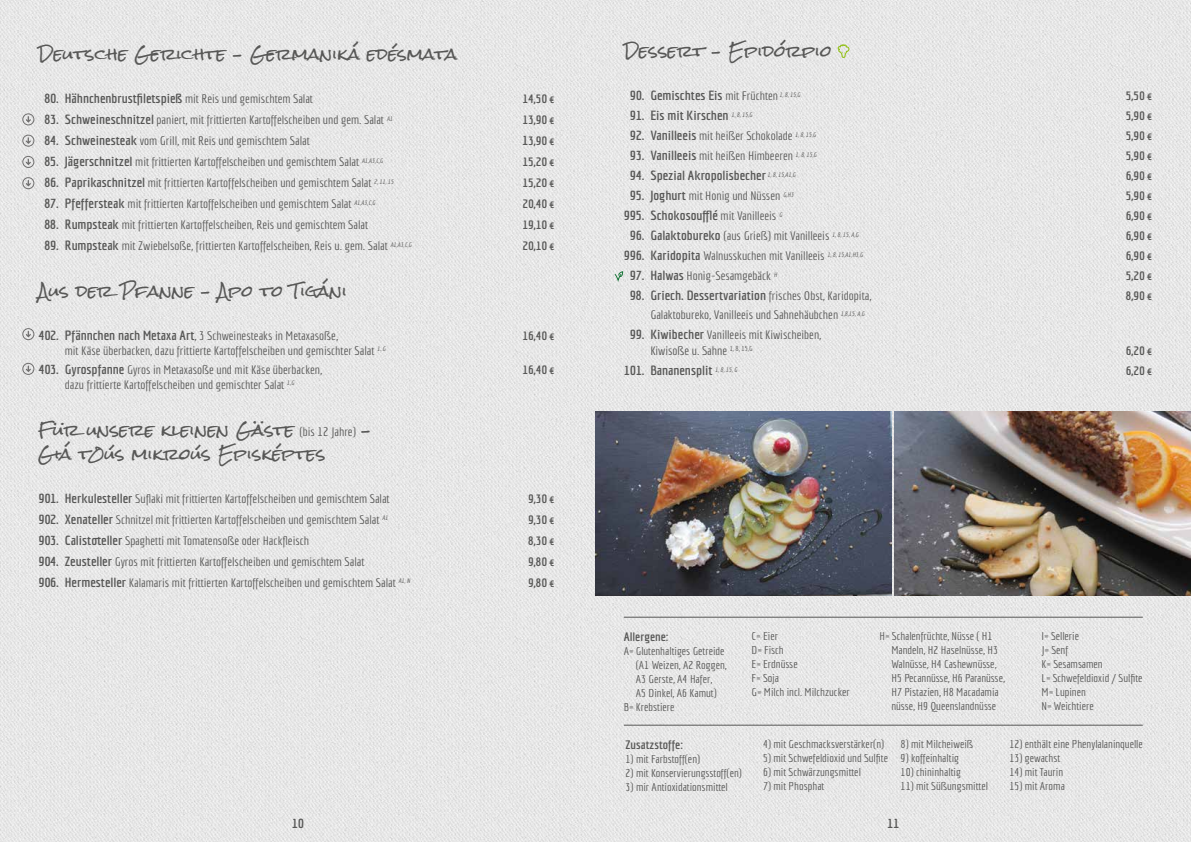
<style>
.page{position:relative;width:1191px;height:842px;background:#fff}
.page>*{position:absolute;margin:0;border:0;box-sizing:border-box;transform-origin:0 0}
.t1{font:14.9px/24px "Rock Salt";color:#575756;scale:1.12 1}
.t2{font:700 13px "Economica";color:#575756;scale:1.12 1}
.t3{font:12px/16px "Economica";color:#575756;scale:1.12 1}
.t4{font:700 12px "Economica";color:#575756;scale:1.12 1}
.t5{font:11px/14px "Economica";color:#575756;scale:1.12 1}
.s1{font-weight:400;font-size:12px}
.s2{font-weight:700;font-size:13px}
.s3{font-size:13px}
.s4{font-family:"Economica";font-size:12px}
</style>
<div class="page">
<img style="left:0;top:0;width:587px;height:842px">
<img style="left:587px;top:0;width:604px;height:842px">
<svg style="left:614px;top:270px;width:10px;height:11px"></svg>
<svg style="left:25px;top:117px;width:7px;height:6px"></svg>
<div style="left:22px;top:113px;width:12px;height:12px;border:1px solid #706f6f;border-radius:50%"></div>
<svg style="left:25px;top:138px;width:7px;height:7px"></svg>
<div style="left:22px;top:135px;width:12px;height:12px;border:1px solid #706f6f;border-radius:50%"></div>
<svg style="left:25px;top:159px;width:7px;height:7px"></svg>
<div style="left:22px;top:156px;width:12px;height:12px;border:1px solid #706f6f;border-radius:50%"></div>
<svg style="left:25px;top:180px;width:7px;height:7px"></svg>
<div style="left:22px;top:177px;width:12px;height:12px;border:1px solid #706f6f;border-radius:50%"></div>
<svg style="left:25px;top:331px;width:7px;height:7px"></svg>
<div style="left:22px;top:328px;width:12px;height:12px;border:1px solid #706f6f;border-radius:50%"></div>
<svg style="left:25px;top:366px;width:7px;height:7px"></svg>
<div style="left:22px;top:363px;width:12px;height:12px;border:1px solid #706f6f;border-radius:50%"></div>
<hr style="left:624px;top:725px;width:518px;height:1px;background:#575756">
<hr style="left:624px;top:617px;width:518px;height:1px;background:#575756">
<img style="left:895px;top:411px;width:296px;height:184px">
<img style="left:595px;top:411px;width:297px;height:184px">
<svg style="left:837px;top:43px;width:13px;height:16px"></svg>
<p class="t1" style="left:38px;top:43px;width:376px">Deutsche Gerichte – Germaniká edésmata</p>
<p class="t2" style="left:44px;top:91px;width:241px">80. Hähnchenbrustfiletspieß <span class="s1">mit Reis und gemischtem Salat</span></p>
<p class="t4" style="left:522px;top:92px;width:31px">14,50 €</p>
<p class="t3" style="left:44px;top:112px;width:313px"><span class="s2">83. Schweineschnitzel</span> paniert, mit frittierten Kartoffelscheiben und gem. Salat <sup>A1</sup></p>
<p class="t4" style="left:522px;top:113px;width:31px">13,90 €</p>
<p class="t3" style="left:44px;top:133px;width:238px"><span class="s2">84. Schweinesteak</span> vom Grill, mit Reis und gemischtem Salat</p>
<p class="t4" style="left:522px;top:134px;width:31px"><span class="s3">1</span>3,90 €</p>
<p class="t3" style="left:44px;top:154px;width:304px"><span class="s2">85. Jägerschnitzel</span> mit frittierten Kartoffelscheiben und gemischtem Salat <sup>A1,A3,C,G</sup></p>
<p class="t4" style="left:522px;top:155px;width:31px">15,20 €</p>
<p class="t3" style="left:44px;top:175px;width:313px"><span class="s2">86. Paprikaschnitzel</span> mit frittierten Kartoffelscheiben und gemischtem Salat <sup>2,</sup> <sup>11,</sup> <sup>15</sup></p>
<p class="t4" style="left:522px;top:176px;width:31px">15,20 €</p>
<p class="t3" style="left:44px;top:196px;width:297px"><span class="s2">87. Pfeffersteak</span> mit frittierten Kartoffelscheiben und gemischtem Salat <sup>A1,A3,C,G</sup></p>
<p class="t4" style="left:522px;top:197px;width:31px">20,40 €</p>
<p class="t3" style="left:44px;top:217px;width:290px"><span class="s2">88. Rumpsteak</span> mit frittierten Kartoffelscheiben, Reis und gemischtem Salat</p>
<p class="t4" style="left:522px;top:218px;width:31px">19,10 €</p>
<p class="t3" style="left:44px;top:238px;width:329px"><span class="s2">89. Rumpsteak</span> mit Zwiebelsoße, frittierten Kartoffelscheiben, Reis u. gem. Salat <sup>A1,A3,C,G</sup></p>
<p class="t4" style="left:522px;top:239px;width:31px">20,10 €</p>
<p class="t1" style="left:38px;top:279px;width:277px">Aus der Pfanne – Apo to Tigáni</p>
<p class="t3" style="left:38px;top:327px;width:269px"><span class="s2">402. Pfännchen nach Metaxa Art</span>, 3 Schweinesteaks in Metaxasoße,</p>
<p class="t4" style="left:522px;top:328px;width:31px">16,40 €</p>
<p class="t3" style="left:38px;top:341px;width:312px;line-height:19px;text-indent:26px">mit Käse überbacken, dazu frittierte Kartoffelscheiben und gemischter Salat <sup>1.</sup> <sup>G<br></sup><span class="s2">403. Gyrospfanne</span> Gyros in Metaxasoße und mit Käse überbacken,</p>
<p class="t4" style="left:522px;top:362px;width:31px">16,40 €</p>
<p class="t3" style="left:65px;top:376px;width:206px">dazu frittierte Kartoffelscheiben und gemischter Salat <sup>1,G</sup></p>
<p class="t1" style="left:38px;top:418px;width:299px">Für unsere kleinen Gäste <span class="s4">(bis 12 Jahre)</span> –<br>Giá t0ús mikroús Episképtes</p>
<p class="t3" style="left:38px;top:490px;width:315px"><span class="s2">901. Herkulesteller</span> Suflaki mit frittierten Kartoffelscheiben und gemischtem Salat</p>
<p class="t4" style="left:528px;top:491px;width:26px">9,30 €</p>
<p class="t3" style="left:38px;top:511px;width:314px"><span class="s2">902. Xenateller</span> Schnitzel mit frittierten Kartoffelscheiben und gemischtem Salat <sup>A1</sup></p>
<p class="t4" style="left:528px;top:512px;width:26px">9,30 €</p>
<p class="t3" style="left:38px;top:532px;width:243px"><span class="s2">903. Calistoteller</span> Spaghetti mit Tomatensoße oder Hackfleisch</p>
<p class="t4" style="left:528px;top:533px;width:26px">8,30 €</p>
<p class="t3" style="left:38px;top:553px;width:293px"><span class="s2">904. Zeusteller</span> Gyros mit frittierten Kartoffelscheiben und gemischtem Salat</p>
<p class="t4" style="left:528px;top:554px;width:26px">9,80 €</p>
<p class="t3" style="left:38px;top:574px;width:333px"><span class="s2">906. Hermesteller</span> Kalamaris mit frittierten Kartoffelscheiben und gemischtem Salat <sup>A1,</sup> <sup>N</sup></p>
<p class="t4" style="left:528px;top:575px;width:26px">9,80 €</p>
<p class="t1" style="left:624px;top:40px;width:187px">Dessert – Epidórpio</p>
<p class="t2" style="left:630px;top:88px;width:154px">90. Gemischtes Eis <span class="s1">mit Früchten</span> <sup>1,</sup> <sup>8,</sup> <sup>15,G</sup></p>
<p class="t4" style="left:1125px;top:89px;width:26px">5,50 €</p>
<p class="t2" style="left:630px;top:108px;width:111px">91. Eis mit Kirschen <sup>1,</sup> <sup>8,</sup> <sup>15,G</sup></p>
<p class="t4" style="left:1125px;top:109px;width:26px">5,90 €</p>
<p class="t3" style="left:630px;top:128px;width:168px"><span class="s2">92. Vanilleeis</span> mit heißer Schokolade <sup>1,</sup> <sup>8,</sup> <sup>15,G</sup></p>
<p class="t4" style="left:1125px;top:129px;width:26px">5,90 €</p>
<p class="t3" style="left:630px;top:148px;width:168px"><span class="s2">93. Vanilleeis</span> mit heißen Himbeeren <sup>1,</sup> <sup>8,</sup> <sup>15,G</sup></p>
<p class="t4" style="left:1125px;top:149px;width:26px">5,90 €</p>
<p class="t2" style="left:630px;top:168px;width:149px">94. Spezial Akropolisbecher <sup>1,</sup> <sup>8,</sup> <sup>15,A1,G</sup></p>
<p class="t4" style="left:1125px;top:169px;width:26px">6,90 €</p>
<p class="t3" style="left:630px;top:188px;width:148px"><span class="s2">95. Joghurt</span> mit Honig und Nüssen <sup>G,H3</sup></p>
<p class="t4" style="left:1125px;top:189px;width:26px">5,90 €</p>
<p class="t2" style="left:624px;top:208px;width:143px">995. Schokosoufflé <span class="s1">mit Vanilleeis</span> <sup>G</sup></p>
<p class="t4" style="left:1125px;top:209px;width:26px">6,90 €</p>
<p class="t3" style="left:630px;top:228px;width:206px"><span class="s2">96. Galaktobureko</span> (aus Grieß) mit Vanilleeis <sup>1,</sup> <sup>8,</sup> <sup>15,</sup> <sup>A,G</sup></p>
<p class="t4" style="left:1125px;top:229px;width:26px">6,90 €</p>
<p class="t3" style="left:624px;top:248px;width:215px"><span class="s2">996. Karidopita</span> Walnusskuchen mit Vanilleeis <sup>1,</sup> <sup>8,</sup> <sup>15,A1,H3,G</sup></p>
<p class="t4" style="left:1125px;top:249px;width:26px">6,90 €</p>
<p class="t3" style="left:630px;top:268px;width:133px"><span class="s2">97. Halwas</span> Honig-Sesamgebäck <sup>H</sup></p>
<p class="t4" style="left:1125px;top:269px;width:26px">5,20 €</p>
<p class="t2" style="left:630px;top:288px;width:217px">98. Griech. Dessertvariation <span class="s1">frisches Obst, Karidopita,</span></p>
<p class="t4" style="left:1125px;top:289px;width:26px">8,90 €</p>
<p class="t3" style="left:650px;top:307px;width:193px">Galaktobureko, Vanilleeis und Sahnehäubchen <sup>1,8,15,</sup> <sup>A,G</sup></p>
<p class="t3" style="left:650px;top:327px;width:154px;text-indent:-20px"><span class="s2">99. Kiwibecher</span> Vanilleeis mit Kiwischeiben,<br>Kiwisoße u. Sahne <sup>1,</sup> <sup>8,</sup> <sup>15,G</sup></p>
<p class="t4" style="left:1125px;top:344px;width:26px">6,20 €</p>
<p class="t2" style="left:624px;top:363px;width:103px">101. Bananensplit <sup>1,</sup> <sup>8,</sup> <sup>15,</sup> <sup>G</sup></p>
<p class="t4" style="left:1125px;top:364px;width:26px">6,20 €</p>
<p class="t4" style="left:624px;top:630px;width:41px">Allergene:</p>
<p class="t5" style="left:624px;top:644px;width:91px">A= Glutenhaltiges Getreide</p>
<p class="t5" style="left:636px;top:658px;width:83px">(A1 Weizen, A2 Roggen,</p>
<p class="t5" style="left:636px;top:672px;width:70px">A3 Gerste, A4 Hafer,</p>
<p class="t5" style="left:636px;top:686px;width:74px">A5 Dinkel, A6 Kamut)</p>
<p class="t5" style="left:624px;top:700px;width:47px">B= Krebstiere</p>
<p class="t4" style="left:625px;top:738px;width:53px">Zusatzstoffe:</p>
<p class="t5" style="left:625px;top:752px;width:68px">1) mit Farbstoff(en)</p>
<p class="t5" style="left:625px;top:766px;width:105px">2) mit Konservierungsstoff(en)</p>
<p class="t5" style="left:625px;top:780px;width:93px">3) mir Antioxidationsmittel</p>
<p class="t5" style="left:751px;top:629px;width:89px">C= Eier<br>D= Fisch<br>E= Erdnüsse<br>F= Soja<br>G= Milch incl. Milchzucker</p>
<p class="t5" style="left:891px;top:629px;width:103px;text-indent:-12px">H= Schalenfrüchte, Nüsse ( H1<br>Mandeln, H2 Haselnüsse, H3<br>Walnüsse, H4 Cashewnüsse,<br>H5 Pecannüsse, H6 Paranüsse,<br>H7 Pistazien, H8 Macadamia nüsse, H9 Queenslandnüsse</p>
<p class="t5" style="left:1041px;top:629px;width:92px">I= Sellerie<br>J= Senf<br>K= Sesamsamen<br>L= Schwefeldioxid / Sulfite<br>M= Lupinen<br>N= Weichtiere</p>
<p class="t5" style="left:763px;top:737px;width:110px">4) mit Geschmacksverstärker(n)</p>
<p class="t5" style="left:763px;top:751px;width:113px">5) mit Schwefeldioxid und Sulfite</p>
<p class="t5" style="left:763px;top:765px;width:89px">6) mit Schwärzungsmittel</p>
<p class="t5" style="left:763px;top:779px;width:56px">7) mit Phosphat</p>
<p class="t5" style="left:900px;top:737px;width:66px">8) mit Milcheiweiß</p>
<p class="t5" style="left:900px;top:751px;width:54px">9) koffeinhaltig</p>
<p class="t5" style="left:900px;top:765px;width:55px">10) chininhaltig</p>
<p class="t5" style="left:900px;top:779px;width:79px">11) mit Süßungsmittel</p>
<p class="t5" style="left:1009px;top:737px;width:121px">12) enthält eine Phenylalaninquelle</p>
<p class="t5" style="left:1009px;top:751px;width:47px">13) gewachst</p>
<p class="t5" style="left:1009px;top:765px;width:50px">14) mit Taurin</p>
<p class="t5" style="left:1009px;top:779px;width:51px">15) mit Aroma</p>
<p class="t2" style="left:292px;top:816px;width:12px">10</p>
<p class="t2" style="left:887px;top:816px;width:12px">11</p>
</div>
